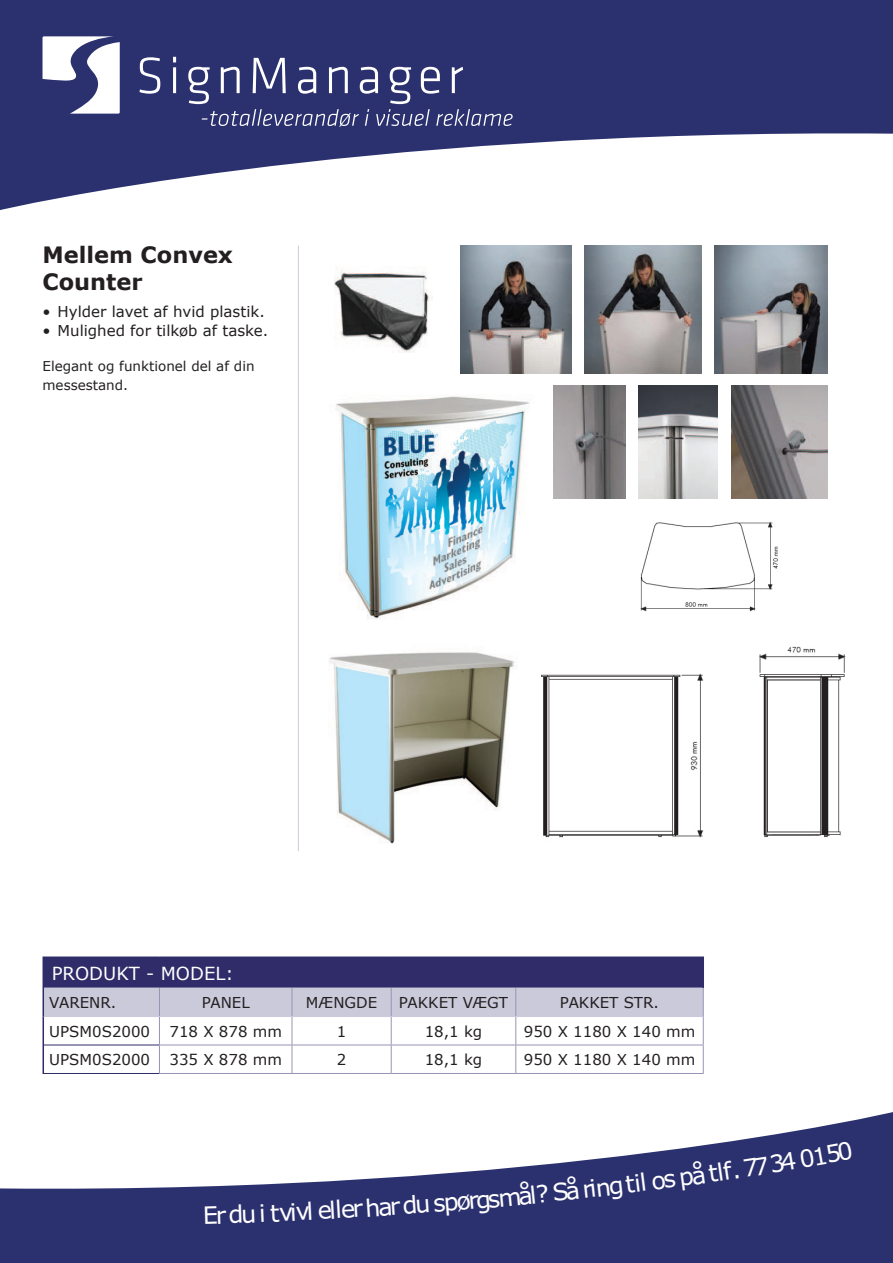
<style>
.page{position:relative;width:893px;height:1263px;background:#fff}
.page>*{position:absolute;margin:0;border:0;box-sizing:border-box;transform-origin:0 0}
.t1{font:24px "Verdana";color:#fff}
.Overskrift{font:700 22.5px/27px "Verdana";color:#231f20}
.Tabel_overskrift{font:18px "Verdana";color:#fff}
.Tabel{font:15px "Verdana";color:#231f20}
.Tabel_underoverskrif{font:15px "Verdana";color:#231f20}
.Brødtekst{font:13.5px/19.5px "Verdana";color:#231f20}
</style>
<div class="page">
<svg style="left:0;top:0;width:893px;height:210px;fill:#2b316f"></svg>
<svg style="left:0;top:1112px;width:893px;height:151px;fill:#2b316f"></svg>
<svg style="left:43px;top:36px;width:77px;height:78px"></svg>
<svg style="left:139px;top:57px;width:21px;height:37px"></svg>
<svg style="left:173px;top:57px;width:3px;height:5px"></svg>
<hr style="left:173px;top:67px;width:3px;height:26px;background:#fff">
<svg style="left:188px;top:58px;width:325px;height:69px;background:#494e83"></svg>
<hr style="left:298px;top:246px;width:1px;height:605px;background:#2f2c69">
<div style="left:43px;top:957px;width:660px;height:31px;background:#2f2c69"></div>
<hr style="left:43px;top:956px;width:116px;height:2px;background:#2f2c69">
<hr style="left:159px;top:956px;width:133px;height:2px;background:#2f2c69">
<hr style="left:292px;top:956px;width:99px;height:2px;background:#2f2c69">
<hr style="left:391px;top:956px;width:125px;height:2px;background:#2f2c69">
<hr style="left:516px;top:956px;width:188px;height:2px;background:#2f2c69">
<hr style="left:702px;top:958px;width:2px;height:30px;background:#2f2c69">
<svg style="left:43px;top:988px;width:661px;height:85px"></svg>
<hr style="left:159px;top:1073px;width:133px;height:1px;background:#9795b4">
<hr style="left:292px;top:1073px;width:99px;height:1px;background:#9795b4">
<hr style="left:391px;top:1073px;width:125px;height:1px;background:#9795b4">
<hr style="left:516px;top:1073px;width:188px;height:1px;background:#9795b4">
<hr style="left:43px;top:1073px;width:116px;height:1px;background:#2f2c69">
<img style="left:336px;top:396px;width:194px;height:223px">
<img style="left:732px;top:386px;width:95px;height:112px">
<img style="left:639px;top:386px;width:79px;height:112px">
<img style="left:553px;top:386px;width:73px;height:112px">
<img style="left:335px;top:269px;width:98px;height:84px">
<img style="left:329px;top:652px;width:186px;height:192px">
<img style="left:460px;top:246px;width:111px;height:127px">
<img style="left:584px;top:246px;width:117px;height:127px">
<img style="left:714px;top:246px;width:113px;height:127px">
<img style="left:640px;top:521px;width:139px;height:91px">
<img style="left:541px;top:646px;width:305px;height:192px">
<div style="left:535px;top:625px;width:183px;height:31px;background:#fff"></div>
<svg style="left:800px;top:1141px;width:53px;height:27px"></svg>
<p class="Overskrift" style="left:43px;top:241px;width:192px">Mellem Convex<br>Counter</p>
<p class="Tabel" style="left:43px;top:301px;width:224px">• Hylder lavet af hvid plastik.</p>
<p class="Tabel" style="left:43px;top:320px;width:227px">• Mulighed for tilkøb af taske.</p>
<p class="Brødtekst" style="left:43px;top:356px;width:214px">Elegant og funktionel del af din messestand.</p>
<p class="Tabel_overskrift" style="left:52px;top:960px;width:183px">PRODUKT - MODEL:</p>
<p class="Tabel_underoverskrif" style="left:49px;top:992px;width:69px">VARENR.</p>
<p class="Tabel_underoverskrif" style="left:202px;top:992px;width:50px">PANEL</p>
<p class="Tabel_underoverskrif" style="left:306px;top:992px;width:73px">MÆNGDE</p>
<p class="Tabel_underoverskrif" style="left:399px;top:992px;width:111px">PAKKET VÆGT</p>
<p class="Tabel_underoverskrif" style="left:560px;top:992px;width:101px">PAKKET STR.</p>
<p class="Tabel" style="left:49px;top:1021px;width:102px">UPSM0S2000</p>
<p class="Tabel" style="left:169px;top:1021px;width:114px">718 X 878 mm</p>
<p class="Tabel" style="left:337px;top:1021px;width:11px">1</p>
<p class="Tabel" style="left:425px;top:1021px;width:59px">18,1 kg</p>
<p class="Tabel" style="left:524px;top:1021px;width:173px">950 X 1180 X 140 mm</p>
<p class="Tabel" style="left:49px;top:1049px;width:102px">UPSM0S2000</p>
<p class="Tabel" style="left:169px;top:1049px;width:114px">335 X 878 mm</p>
<p class="Tabel" style="left:337px;top:1049px;width:11px">2</p>
<p class="Tabel" style="left:425px;top:1049px;width:59px">18,1 kg</p>
<p class="Tabel" style="left:524px;top:1049px;width:173px">950 X 1180 X 140 mm</p>
<h1 class="t1" style="left:677px;top:1161px;width:55px;rotate:-8deg">påtlf</h1>
<h1 class="t1" style="left:729px;top:1154px;width:67px;rotate:-9deg">. 7734</h1>
<h1 class="t1" style="left:442px;top:1186px;width:91px;rotate:-5deg">pørgsmå</h1>
<h1 class="t1" style="left:528px;top:1178px;width:68px;rotate:-6deg">l? Såri</h1>
<h1 class="t1" style="left:594px;top:1172px;width:82px;rotate:-7deg">ngtil os</h1>
<h1 class="t1" style="left:202px;top:1199px;width:78px;rotate:-2deg">Erduit</h1>
<h1 class="t1" style="left:278px;top:1196px;width:86px;rotate:-3deg">vivl eller</h1>
<h1 class="t1" style="left:364px;top:1191px;width:82px;rotate:-4deg">har du s</h1>
</div>
